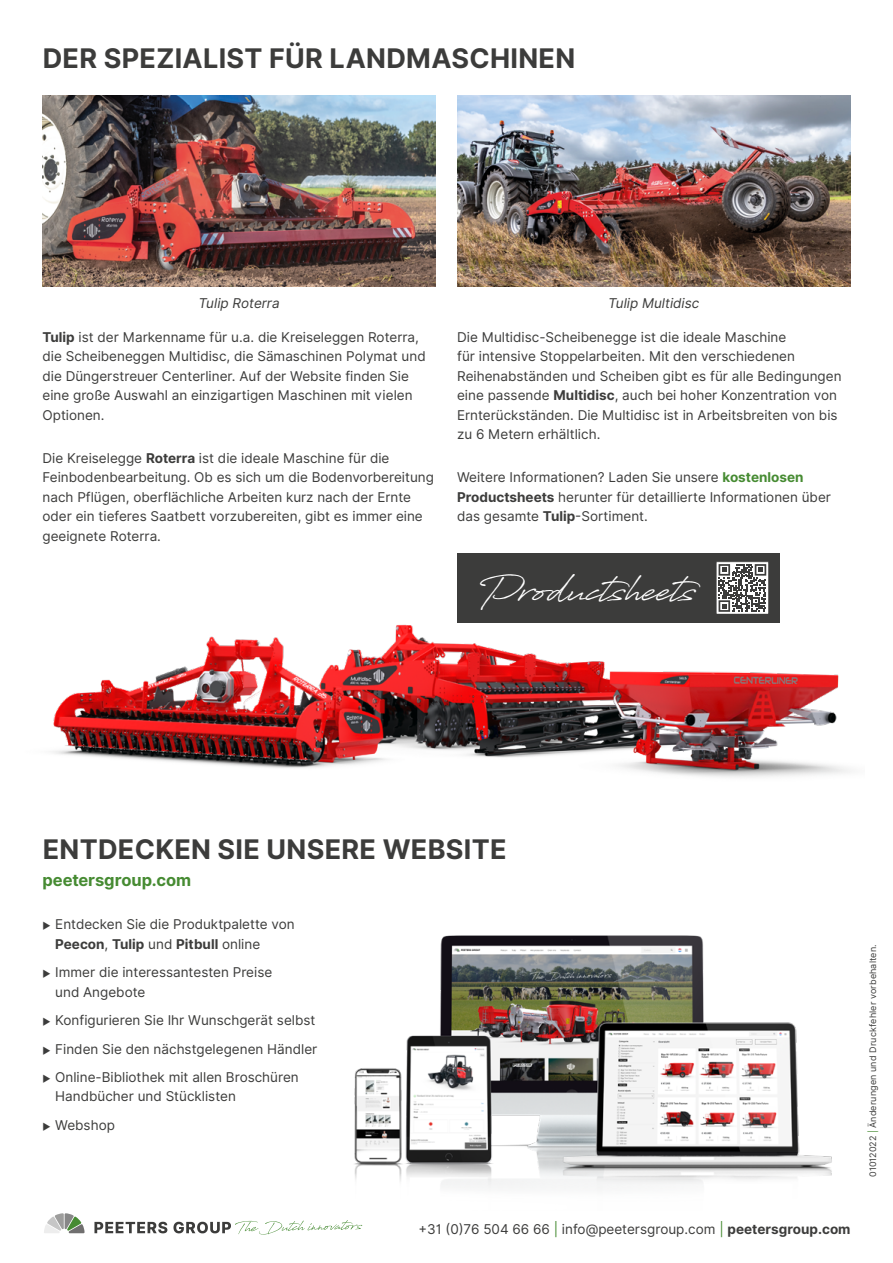
<style>
.page{position:relative;width:893px;height:1263px;background:#fff}
.page>*{position:absolute;margin:0;border:0;box-sizing:border-box;transform-origin:0 0}
.t1{font:39.3px "Antro Vectra Bolder";color:#fff}
.t2{font:700 27px "Inter";letter-spacing:.01em;color:#3c3c3b}
.t3{font:700 16.5px "Inter";letter-spacing:-.005em;color:#468b32}
.t4{font:13.5px/19.5px "Inter";color:#3c3c3b}
.t5{font:italic 13.5px "Inter";color:#3c3c3b}
.t6{font:9px "Inter";letter-spacing:.02em;color:#3c3c3b}
.s1{font-weight:700}
.s2{font-weight:700;color:#468b32}
.s3{font-size:9px}
.s4{color:#468b32}
</style>
<div class="page">
<svg style="left:94px;top:1222px;width:73px;height:11px"></svg>
<svg style="left:173px;top:1220px;width:189px;height:14px"></svg>
<svg style="left:44px;top:1213px;width:41px;height:20px"></svg>
<img style="left:52px;top:612px;width:799px;height:165px">
<img style="left:354px;top:935px;width:478px;height:253px">
<img style="left:457px;top:95px;width:393px;height:192px">
<img style="left:43px;top:95px;width:393px;height:192px">
<div style="left:457px;top:553px;width:322px;height:70px;background:#3c3c3b"></div>
<svg style="left:718px;top:563px;width:49px;height:49px"></svg>
<svg style="left:719px;top:564px;width:47px;height:48px"></svg>
<div style="left:716px;top:561px;width:53px;height:53px;border:1px solid #3c3c3b"></div>
<h2 class="t2" style="left:43px;top:39px;width:534px">DER SPEZIALIST FÜR LANDMASCHINEN</h2>
<p class="t5" style="left:199px;top:293px;width:83px">Tulip Roterra</p>
<p class="t5" style="left:608px;top:293px;width:93px">Tulip Multidisc</p>
<p class="t4" style="left:43px;top:327px;width:385px"><span class="s1">Tulip</span> ist der Markenname für u.a. die Kreiseleggen Roterra, die Scheibeneggen Multidisc, die Sämaschinen Polymat und die Düngerstreuer Centerliner. Auf der Website finden Sie eine große Auswahl an einzigartigen Maschinen mit vielen Optionen.</p>
<p class="t4" style="left:43px;top:448px;width:393px">Die Kreiselegge <span class="s1">Roterra</span> ist die ideale Maschine für die Feinbodenbearbeitung. Ob es sich um die Bodenvorbereitung nach Pflügen, oberflächliche Arbeiten kurz nach der Ernte oder ein tieferes Saatbett vorzubereiten, gibt es immer eine geeignete Roterra.</p>
<p class="t4" style="left:457px;top:327px;width:386px">Die Multidisc-Scheibenegge ist die ideale Maschine<br>für intensive Stoppelarbeiten. Mit den verschiedenen Reihenabständen und Scheiben gibt es für alle Bedingungen eine passende <span class="s1">Multidisc</span>, auch bei hoher Konzentration von Ernterückständen. Die Multidisc ist in Arbeitsbreiten von bis zu 6 Metern erhältlich.</p>
<p class="t4" style="left:457px;top:468px;width:375px">Weitere Informationen? Laden Sie unsere <span class="s2">kostenlosen<br></span><span class="s1">Productsheets</span> herunter für detaillierte Informationen über das gesamte <span class="s1">Tulip</span>-Sortiment.</p>
<h1 class="t1" style="left:478px;top:562px;width:225px">Productsheets</h1>
<h2 class="t2" style="left:43px;top:830px;width:466px">ENTDECKEN SIE UNSERE WEBSITE</h2>
<p class="t3" style="left:43px;top:868px;width:150px">peetersgroup.com</p>
<p class="t4" style="left:55px;top:915px;width:241px;text-indent:-13px"><span class="s3">►</span> Entdecken Sie die Produktpalette von<br><span class="s1">Peecon</span>, <span class="s1">Tulip</span> und <span class="s1">Pitbull</span> online</p>
<p class="t4" style="left:55px;top:963px;width:218px;text-indent:-13px"><span class="s3">►</span> Immer die interessantesten Preise und Angebote</p>
<p class="t4" style="left:43px;top:1006px;width:276px;line-height:28.3px"><span class="s3">►</span> Konfigurieren Sie Ihr Wunschgerät selbst <span class="s3">►</span> Finden Sie den nächstgelegenen Händler <span class="s3">►</span> Online-Bibliothek mit allen Broschüren</p>
<p class="t4" style="left:43px;top:1082px;width:195px;line-height:28.3px;text-indent:13px">Handbücher und Stücklisten <span class="s3">►</span> Webshop</p>
<p class="t6" style="left:866px;top:1177px;width:234px;rotate:-90deg">01012022 <span class="s4">|</span> Änderungen und Druckfehler vorbehalten.</p>
<p class="t4" style="left:418px;top:1219px;width:434px">+31 (0)76 504 66 66 <span class="s4">|</span> info@peetersgroup.com <span class="s4">|</span> <span class="s1">peetersgroup.com</span></p>
</div>
